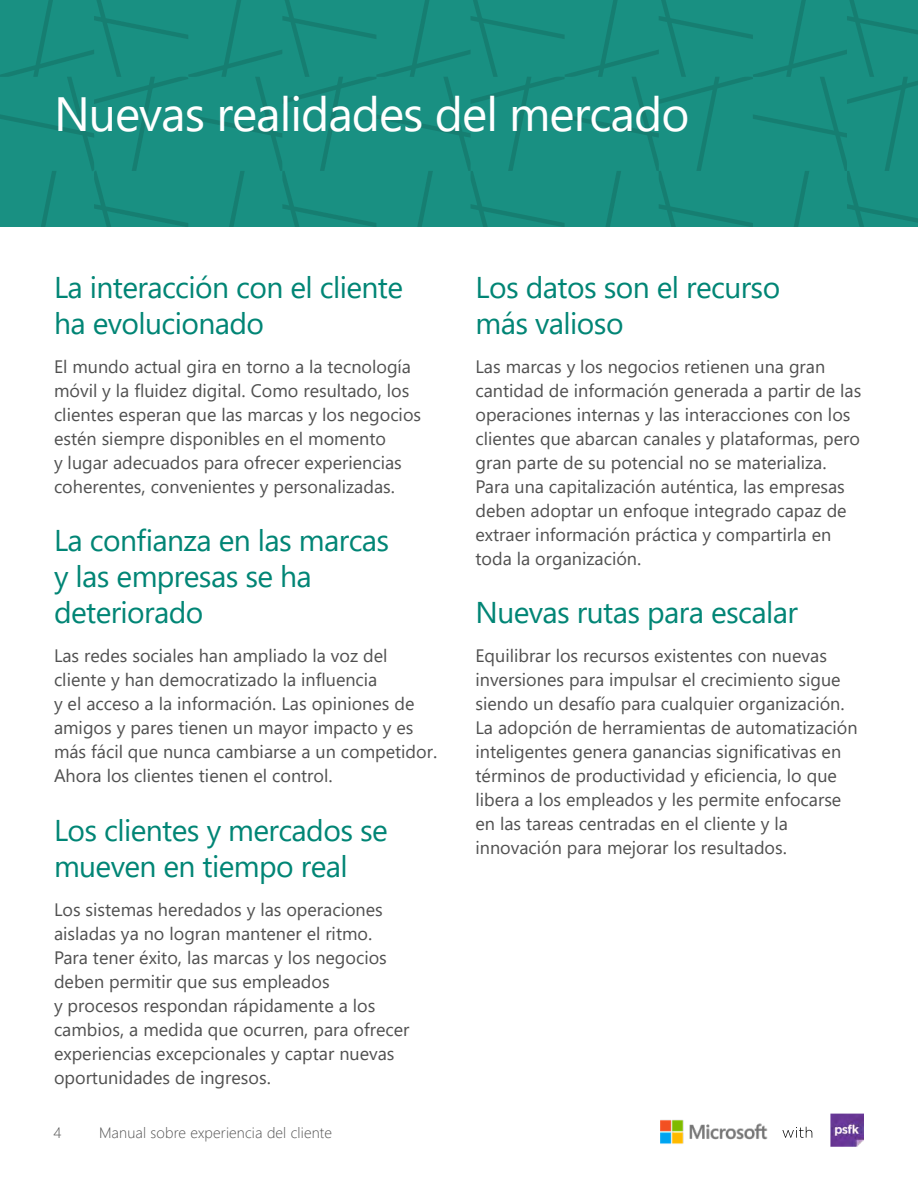
<style>
.page{position:relative;width:918px;height:1188px;background:#fff}
.page>*{position:absolute;margin:0;border:0;box-sizing:border-box;transform-origin:0 0}
.Headline{font:48px "Segoe UI";letter-spacing:-.02em;color:#fff}
.H3{font:30px/36px "Segoe UI";letter-spacing:-.02em;color:#008575}
.Body{font:18px/24px "Segoe UI";color:#505050}
.t1{font:300 15px "Segoe UI";letter-spacing:.01em;color:#505050}
</style>
<div class="page">
<svg style="left:0;top:0;width:918px;height:226px;background:#188e80"></svg>
<img style="left:660px;top:1120px;width:108px;height:24px">
<img style="left:830px;top:1113px;width:33px;height:33px">
<svg style="left:782px;top:1127px;width:30px;height:11px"></svg>
<h1 class="Headline" style="left:54px;top:69px;width:637px">Nuevas realidades del mercado</h1>
<h2 class="H3" style="left:54px;top:267px;width:351px">La interacción con el cliente ha evolucionado</h2>
<p class="Body" style="left:54px;top:353px;width:369px">El mundo actual gira en torno a la tecnología móvil y la fluidez digital. Como resultado, los clientes esperan que las marcas y los negocios estén siempre disponibles en el momento<br>y lugar adecuados para ofrecer experiencias coherentes, convenientes y personalizadas.</p>
<h2 class="H3" style="left:54px;top:520px;width:337px">La confianza en las marcas y las empresas se ha deteriorado</h2>
<p class="Body" style="left:54px;top:642px;width:385px">Las redes sociales han ampliado la voz del cliente y han democratizado la influencia<br>y el acceso a la información. Las opiniones de amigos y pares tienen un mayor impacto y es más fácil que nunca cambiarse a un competidor.<br>Ahora los clientes tienen el control.</p>
<h2 class="H3" style="left:54px;top:810px;width:335px">Los clientes y mercados se mueven en tiempo real</h2>
<p class="Body" style="left:54px;top:896px;width:357px">Los sistemas heredados y las operaciones aisladas ya no logran mantener el ritmo.<br>Para tener éxito, las marcas y los negocios deben permitir que sus empleados<br>y procesos respondan rápidamente a los cambios, a medida que ocurren, para ofrecer experiencias excepcionales y captar nuevas oportunidades de ingresos.</p>
<p class="t1" style="left:54px;top:1118px;width:9px">4</p>
<p class="t1" style="left:99px;top:1118px;width:235px">Manual sobre experiencia del cliente</p>
<h2 class="H3" style="left:476px;top:267px;width:306px">Los datos son el recurso más valioso</h2>
<p class="Body" style="left:476px;top:353px;width:387px">Las marcas y los negocios retienen una gran cantidad de información generada a partir de las operaciones internas y las interacciones con los clientes que abarcan canales y plataformas, pero gran parte de su potencial no se materializa.<br>Para una capitalización auténtica, las empresas deben adoptar un enfoque integrado capaz de extraer información práctica y compartirla en toda la organización.</p>
<h2 class="H3" style="left:476px;top:592px;width:324px">Nuevas rutas para escalar</h2>
<p class="Body" style="left:476px;top:642px;width:384px">Equilibrar los recursos existentes con nuevas inversiones para impulsar el crecimiento sigue siendo un desafío para cualquier organización.<br>La adopción de herramientas de automatización inteligentes genera ganancias significativas en términos de productividad y eficiencia, lo que libera a los empleados y les permite enfocarse en las tareas centradas en el cliente y la innovación para mejorar los resultados.</p>
</div>
